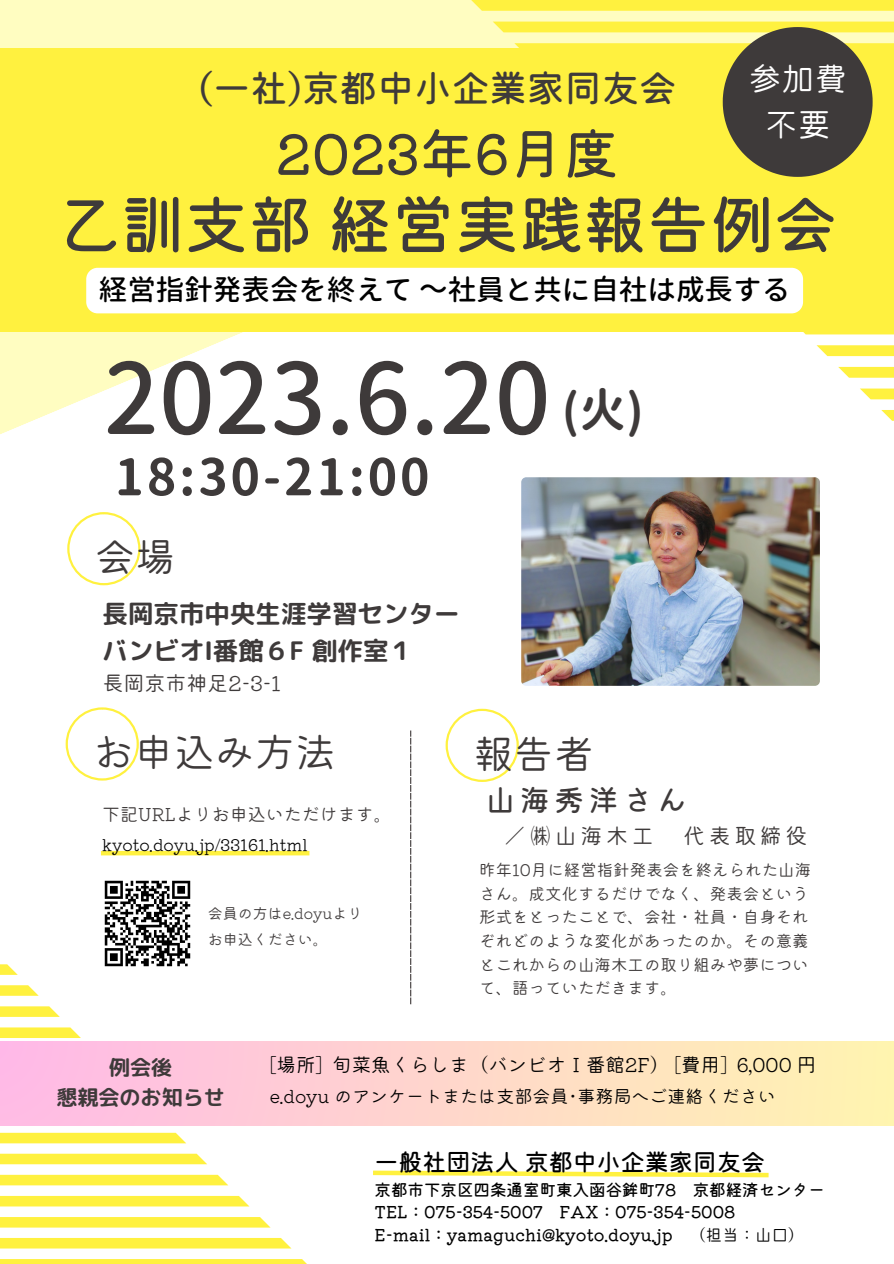
<style>
.page{position:relative;width:894px;height:1264px;background:#fff}
.page>*{position:absolute;margin:0;border:0;box-sizing:border-box;transform-origin:0 0}
.t1{font:500 97.5px "Gen Jyuu Gothic";color:#3e3a3a}
.t2{font:63.6px "Mamelon 5 Hi Regular";color:#3e3a3a}
.t3{font:54.6px "Mamelon 5 Hi Regular";color:#3e3a3a}
.t4{font:700 50.25px "Gen Jyuu Gothic";letter-spacing:.055em;color:#3e3a3a}
.t5{font:700 46.8px "Gen Jyuu Gothic";color:#3e3a3a}
.t6{font:40.5px "Mamelon 3 Hi Regular";color:#3e3a3a}
.t7{font:37.5px "Mamelon 5 Hi Regular";color:#3e3a3a}
.t8{font:33px/46.2px "Mamelon 3 Hi Regular";color:#fff;text-align:center}
.t9{font:29.55px "Mamelon 5 Hi Regular";letter-spacing:.165em;color:#3e3a3a}
.t10{font:500 28.5px "Gen Jyuu Gothic";color:#000}
.t11{font:25.5px/37.2px "rounded mplus 1 p bold";color:#3e3a3a}
.t12{font:24px "Mamelon 5 Hi Regular";color:#000}
.t13{font:22.05px "Mamelon 3 Hi Regular";letter-spacing:.16em;color:#3e3a3a}
.t14{font:21px "Mamelon 3 Hi Regular";color:#3e3a3a}
.t15{font:21px/30.5px "rounded mplus 1 p bold";color:#3e3a3a;text-align:center}
.t16{font:19.5px "Mamelon 3 Hi Regular";color:#000}
.t17{font:18px "Mamelon 3 Hi Regular";color:#000}
.t18{font:18px "Mamelon 3 Hi Regular";color:#3e3a3a}
.t19{font:16.5px/23.7px "Mamelon 3 Hi Regular";color:#3e3a3a}
.t20{font:16.5px/22.5px "Mamelon 5 Hi Regular";color:#000}
.t21{font:16.5px "Mamelon 3 Hi Regular";color:#000}
.t22{font:15px/26px "Mamelon 3 Hi Regular";color:#3e3a3a}
.s1{font-family:"Mamelon 3 Hi Regular"}
</style>
<div class="page">
<svg style="left:0;top:964px;width:17px;height:10px"></svg>
<svg style="left:0;top:985px;width:38px;height:10px"></svg>
<svg style="left:0;top:1006px;width:59px;height:10px"></svg>
<svg style="left:0;top:1027px;width:81px;height:11px"></svg>
<svg style="left:0;top:1132px;width:186px;height:11px;background:#fff251"></svg>
<svg style="left:0;top:1153px;width:207px;height:11px;background:#fff250"></svg>
<svg style="left:0;top:1174px;width:228px;height:11px;background:#fff251"></svg>
<svg style="left:0;top:1195px;width:249px;height:11px;background:#fff252"></svg>
<div style="left:0;top:1217px;width:270px;height:10px;background:#fff13f"></div>
<div style="left:0;top:1238px;width:291px;height:10px;background:#fff13f"></div>
<svg style="left:0;top:1259px;width:306px;height:4px"></svg>
<svg style="left:0;top:0;width:893px;height:498px"></svg>
<svg style="left:881px;top:410px;width:12px;height:11px"></svg>
<svg style="left:859px;top:388px;width:34px;height:11px"></svg>
<svg style="left:837px;top:367px;width:56px;height:11px"></svg>
<svg style="left:816px;top:345px;width:77px;height:11px"></svg>
<svg style="left:794px;top:331px;width:99px;height:3px"></svg>
<svg style="left:471px;top:0;width:422px;height:11px;background:#fff143"></svg>
<svg style="left:445px;top:708px;width:73px;height:74px"></svg>
<img style="left:521px;top:477px;width:298px;height:209px;border-radius:5px">
<svg style="left:66px;top:707px;width:73px;height:73px"></svg>
<div style="left:0;top:48px;width:893px;height:283px;background:#fff13f"></div>
<hr style="left:101px;top:851px;width:208px;height:4px;background:#fff13f">
<svg style="left:410px;top:730px;width:1px;height:274px"></svg>
<svg style="left:67px;top:512px;width:73px;height:73px"></svg>
<svg style="left:492px;top:22px;width:401px;height:161px;background:#cabf44"></svg>
<svg style="left:373px;top:1170px;width:396px;height:8px"></svg>
<div style="left:0;top:1041px;width:893px;height:84px;background:linear-gradient(to right,#ffb9e8,#fff4af)"></div>
<img style="left:104px;top:880px;width:87px;height:87px">
<svg style="left:86px;top:259px;width:807px;height:54px"></svg>
<h3 class="t8" style="left:748px;top:55px;width:101px">参加費不要</h3>
<h3 class="t7" style="left:198px;top:69px;width:479px">(一社)京都中小企業家同友会</h3>
<h3 class="t3" style="left:276px;top:126px;width:344px">2023年6月度</h3>
<h2 class="t2" style="left:57px;top:192px;width:781px">乙訓支部経営実践報告例会</h2>
<h3 class="t10" style="left:99px;top:269px;width:692px">経営指針発表会を終えて～社員と共に自社は成長する</h3>
<h1 class="t1" style="left:104px;top:329px;width:448px">2023.6.20</h1>
<h3 class="t4" style="left:114px;top:441px;width:316px">18:30-21:00</h3>
<h3 class="t6" style="left:95px;top:536px;width:82px">会場</h3>
<h3 class="t11" style="left:102px;top:594px;width:358px">長岡京市中央生涯学習センターバンビオⅠ番館６F 創作室１</h3>
<p class="t14" style="left:102px;top:673px;width:180px">長岡京市神足2-3-1</p>
<h3 class="t5" style="left:561px;top:377px;width:84px">(火)</h3>
<h3 class="t6" style="left:93px;top:731px;width:244px">お申込み方法</h3>
<p class="t18" style="left:102px;top:805px;width:291px">下記URLよりお申込いただけます。</p>
<p class="t21" style="left:102px;top:837px;width:207px">kyoto.doyu.jp/33161.html</p>
<p class="t22" style="left:208px;top:900px;width:156px">会員の方はe.doyuよりお申込ください。</p>
<h3 class="t6" style="left:473px;top:733px;width:123px">報告者</h3>
<h3 class="t9" style="left:485px;top:785px;width:203px">山海秀洋さん</h3>
<h3 class="t13" style="left:503px;top:824px;width:147px">／㈱山海木工</h3>
<h3 class="t13" style="left:683px;top:824px;width:126px">代表取締役</h3>
<p class="t19" style="left:479px;top:857px;width:333px">昨年10月に経営指針発表会を終えられた山海さん。成文化するだけでなく、発表会という形式をとったことで、会社・社員・自身それぞれどのような変化があったのか。その意義とこれからの山海木工の取り組みや夢について、語っていただきます。</p>
<p class="t15" style="left:57px;top:1051px;width:170px">例会後<br>懇親会のお知らせ</p>
<p class="t16" style="left:269px;top:1054px;width:548px">[場所] 旬菜魚くらしま（バンビオⅠ番館2F） [費用] 6,000 円</p>
<p class="t17" style="left:269px;top:1087px;width:507px">e.doyu のアンケートまたは支部会員･事務局へご連絡ください</p>
<h3 class="t12" style="left:374px;top:1149px;width:392px">一般社団法人京都中小企業家同友会</h3>
<p class="t20" style="left:374px;top:1178px;width:452px">京都市下京区四条通室町東入函谷鉾町78 京都経済センター<br>TEL：075-354-5007 FAX：075-354-5008<br>E-mail：yamaguchi@kyoto.doyu.jp <span class="s1">（担当：山口）</span></p>
</div>
